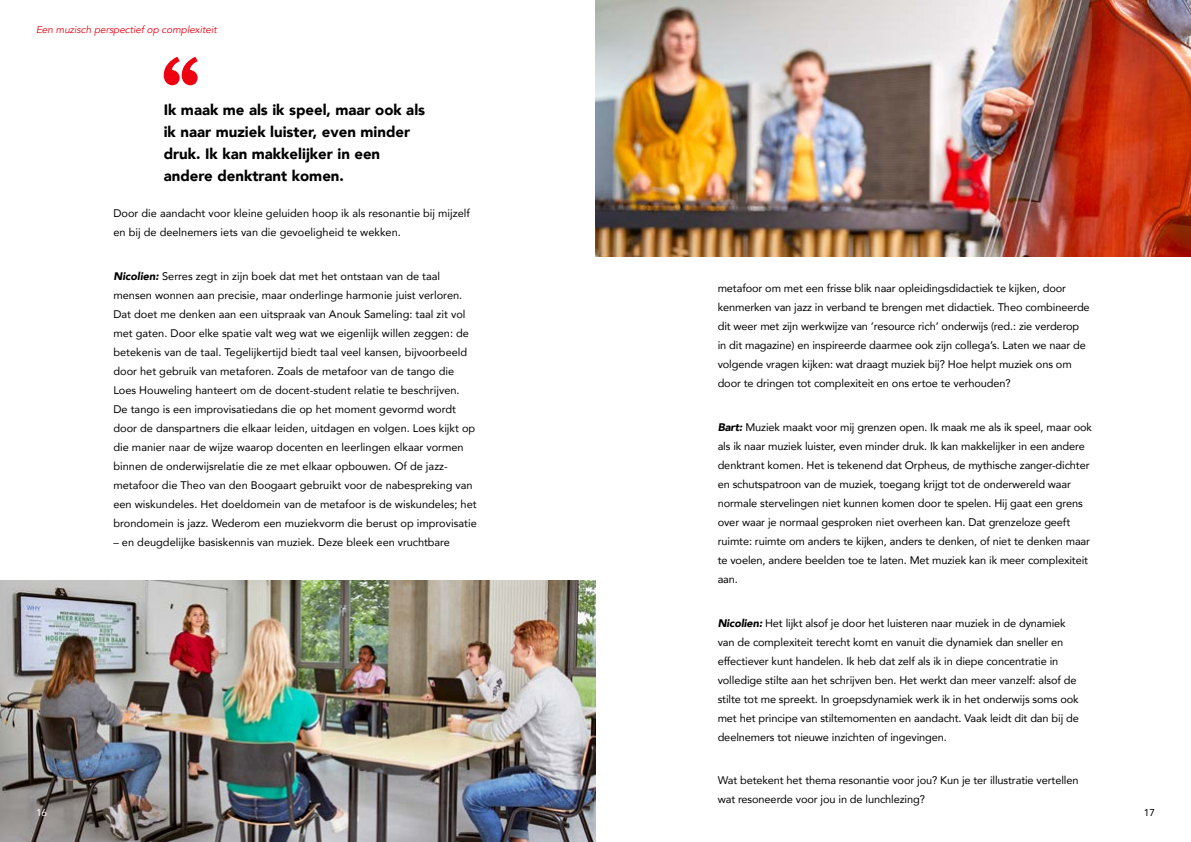
<style>
.page{position:relative;width:1191px;height:842px;background:#fff}
.page>*{position:absolute;margin:0;border:0;box-sizing:border-box;transform-origin:0 0}
.t1{font:900 15px/22px "Avenir";color:#000}
.t2{font:11px/19px "Avenir";letter-spacing:-.01em;color:#000}
.t3{font:italic 10px "Avenir";color:#ed0010}
.t4{font:10px "Avenir";color:#000}
.t5{font:10px "Avenir";color:#fff}
.s1{font-weight:900;font-style:italic}
</style>
<div class="page">
<img style="left:0;top:580px;width:595px;height:262px">
<svg style="left:164px;top:57px;width:34px;height:28px"></svg>
<img style="left:595px;top:0;width:596px;height:257px">
<p class="t3" style="left:36px;top:24px;width:182px">Een muzisch perspectief op complexiteit</p>
<h1 class="t1" style="left:164px;top:98px;width:263px">Ik maak me als ik speel, maar ook als ik naar muziek luister, even minder druk. Ik kan makkelijker in een andere denktrant komen.</h1>
<p class="t2" style="left:113px;top:204px;width:358px">Door die aandacht voor kleine geluiden hoop ik als resonantie bij mijzelf en bij de deelnemers iets van die gevoeligheid te wekken.</p>
<p class="t2" style="left:113px;top:266px;width:365px"><span class="s1">Nicolien:</span> Serres zegt in zijn boek dat met het ontstaan van de taal mensen wonnen aan precisie, maar onderlinge harmonie juist verloren.<br>Dat doet me denken aan een uitspraak van Anouk Sameling: taal zit vol met gaten. Door elke spatie valt weg wat we eigenlijk willen zeggen: de betekenis van de taal. Tegelijkertijd biedt taal veel kansen, bijvoorbeeld door het gebruik van metaforen. Zoals de metafoor van de tango die Loes Houweling hanteert om de docent-student relatie te beschrijven.<br>De tango is een improvisatiedans die op het moment gevormd wordt door de danspartners die elkaar leiden, uitdagen en volgen. Loes kijkt op die manier naar de wijze waarop docenten en leerlingen elkaar vormen binnen de onderwijsrelatie die ze met elkaar opbouwen. Of de jazz&shy;metafoor die Theo van den Boogaart gebruikt voor de nabespreking van een wiskundeles. Het doeldomein van de metafoor is de wiskundeles; het brondomein is jazz. Wederom een muziekvorm die berust op improvisatie</p>
<p class="t2" style="left:113px;top:532px;width:338px">– en deugdelijke basiskennis van muziek. Deze bleek een vruchtbare</p>
<p class="t5" style="left:36px;top:804px;width:13px">16</p>
<p class="t2" style="left:717px;top:279px;width:373px">metafoor om met een frisse blik naar opleidingsdidactiek te kijken, door kenmerken van jazz in verband te brengen met didactiek. Theo combineerde dit weer met zijn werkwijze van ‘resource rich’ onderwijs (red.: zie verderop in dit magazine) en inspireerde daarmee ook zijn collega’s. Laten we naar de volgende vragen kijken: wat draagt muziek bij? Hoe helpt muziek ons om door te dringen tot complexiteit en ons ertoe te verhouden?</p>
<p class="t2" style="left:717px;top:417px;width:376px"><span class="s1">Bart:</span> Muziek maakt voor mij grenzen open. Ik maak me als ik speel, maar ook als ik naar muziek luister, even minder druk. Ik kan makkelijker in een andere denktrant komen. Het is tekenend dat Orpheus, de mythische zanger-dichter en schutspatroon van de muziek, toegang krijgt tot de onderwereld waar normale stervelingen niet kunnen komen door te spelen. Hij gaat een grens over waar je normaal gesproken niet overheen kan. Dat grenzeloze geeft ruimte: ruimte om anders te kijken, anders te denken, of niet te denken maar te voelen, andere beelden toe te laten. Met muziek kan ik meer complexiteit aan.</p>
<p class="t2" style="left:717px;top:613px;width:363px"><span class="s1">Nicolien:</span> Het lijkt alsof je door het luisteren naar muziek in de dynamiek van de complexiteit terecht komt en vanuit die dynamiek dan sneller en effectiever kunt handelen. Ik heb dat zelf als ik in diepe concentratie in volledige stilte aan het schrijven ben. Het werkt dan meer vanzelf: alsof de stilte tot me spreekt. In groepsdynamiek werk ik in het onderwijs soms ook met het principe van stiltemomenten en aandacht. Vaak leidt dit dan bij de deelnemers tot nieuwe inzichten of ingevingen.</p>
<p class="t2" style="left:717px;top:770px;width:362px">Wat betekent het thema resonantie voor jou? Kun je ter illustratie vertellen wat resoneerde voor jou in de lunchlezing?</p>
<p class="t4" style="left:1143px;top:804px;width:13px">17</p>
</div>
